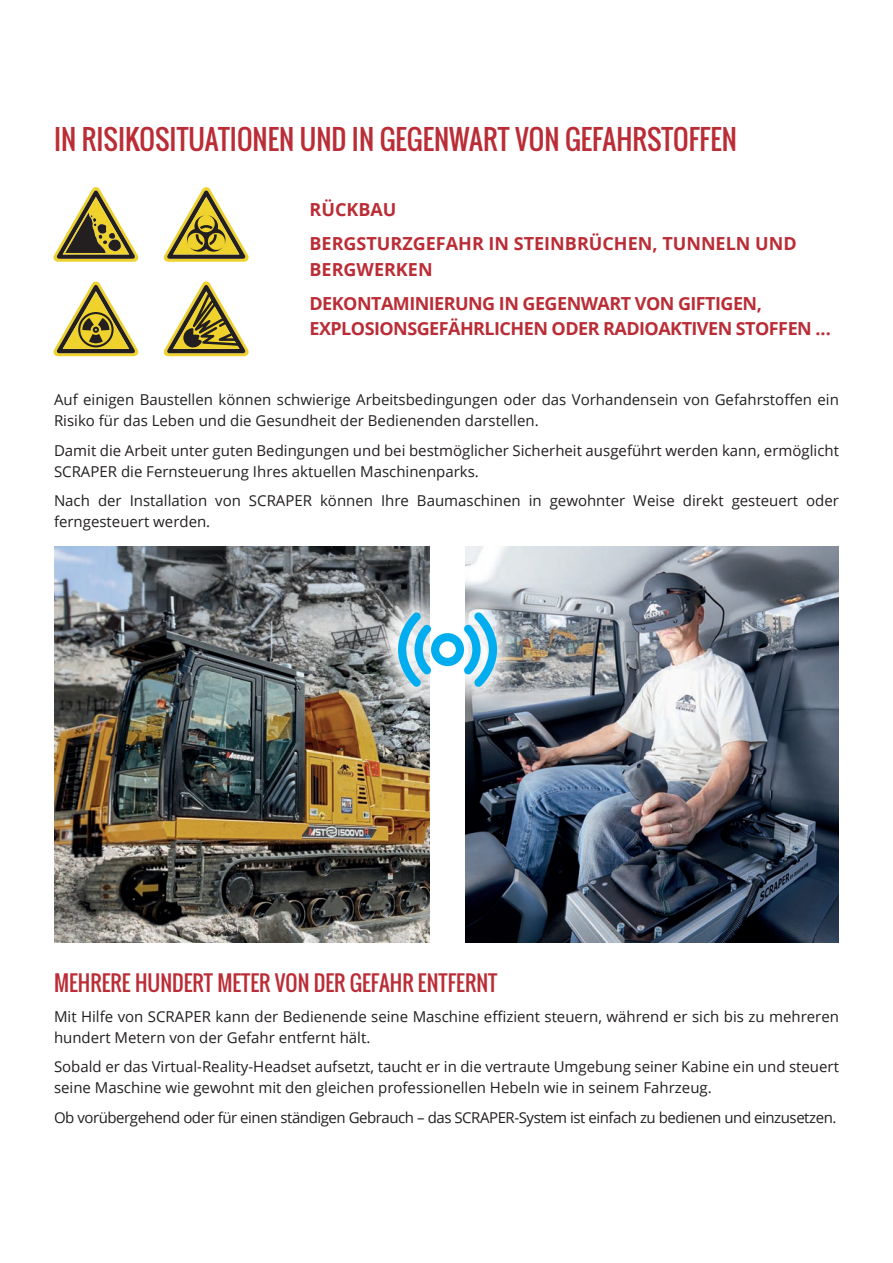
<style>
.page{position:relative;width:893px;height:1263px;background:#fff}
.page>*{position:absolute;margin:0;border:0;box-sizing:border-box;transform-origin:0 0}
.H0{font:27px "Oswald";color:#bb2d36}
.t1{font:21px "Oswald";color:#bb2d36}
.Manchette_Rouge{font:700 18px/25.5px "Open Sans";letter-spacing:-.03em;color:#bb2d36}
.Manchette_Rouge-2{font:700 18px/25.5px "Open Sans";color:#bb2d36}
.Body{font:15px/21px "Open Sans";color:#231f20}
.Body-2{font:15px "Open Sans";letter-spacing:-.03em;color:#231f20}
</style>
<div class="page">
<img style="left:54px;top:546px;width:375px;height:396px">
<img style="left:466px;top:546px;width:373px;height:396px">
<div style="left:370px;top:585px;width:155px;height:129px;background:#fff;opacity:.85"></div>
<svg style="left:398px;top:612px;width:99px;height:75px"></svg>
<svg style="left:53px;top:187px;width:86px;height:75px"></svg>
<svg style="left:164px;top:187px;width:85px;height:75px"></svg>
<svg style="left:53px;top:281px;width:86px;height:75px"></svg>
<svg style="left:164px;top:281px;width:85px;height:75px"></svg>
<p class="H0" style="left:54px;top:119px;width:684px">IN RISIKOSITUATIONEN UND IN GEGENWART VON GEFAHRSTOFFEN</p>
<p class="Manchette_Rouge-2" style="left:309px;top:196px;width:89px">RÜCKBAU</p>
<p class="Manchette_Rouge-2" style="left:309px;top:230px;width:489px">BERGSTURZGEFAHR IN STEINBRÜCHEN, TUNNELN UND<br>BERGWERKEN</p>
<p class="Manchette_Rouge" style="left:309px;top:290px;width:523px">DEKONTAMINIERUNG IN GEGENWART VON GIFTIGEN,<br>EXPLOSIONSGEFÄHRLICHEN ODER RADIOAKTIVEN STOFFEN ...</p>
<p class="Body" style="left:54px;top:389px;width:786px">Auf einigen Baustellen können schwierige Arbeitsbedingungen oder das Vorhandensein von Gefahrstoffen ein<br>Risiko für das Leben und die Gesundheit der Bedienenden darstellen.</p>
<p class="Body" style="left:54px;top:440px;width:786px">Damit die Arbeit unter guten Bedingungen und bei bestmöglicher Sicherheit ausgeführt werden kann, ermöglicht<br>SCRAPER die Fernsteuerung Ihres aktuellen Maschinenparks.</p>
<p class="Body" style="left:54px;top:490px;width:786px">Nach der Installation von SCRAPER können Ihre Baumaschinen in gewohnter Weise direkt gesteuert oder ferngesteuert werden.</p>
<h3 class="t1" style="left:54px;top:967px;width:445px">MEHRERE HUNDERT METER VON DER GEFAHR ENTFERNT</h3>
<p class="Body" style="left:54px;top:1005px;width:786px">Mit Hilfe von SCRAPER kann der Bedienende seine Maschine effizient steuern, während er sich bis zu mehreren hundert Metern von der Gefahr entfernt hält.</p>
<p class="Body" style="left:54px;top:1056px;width:786px">Sobald er das Virtual-Reality-Headset aufsetzt, taucht er in die vertraute Umgebung seiner Kabine ein und steuert seine Maschine wie gewohnt mit den gleichen professionellen Hebeln wie in seinem Fahrzeug.</p>
<p class="Body-2" style="left:54px;top:1107px;width:784px">Ob vorübergehend oder für einen ständigen Gebrauch – das SCRAPER-System ist einfach zu bedienen und einzusetzen.</p>
</div>
